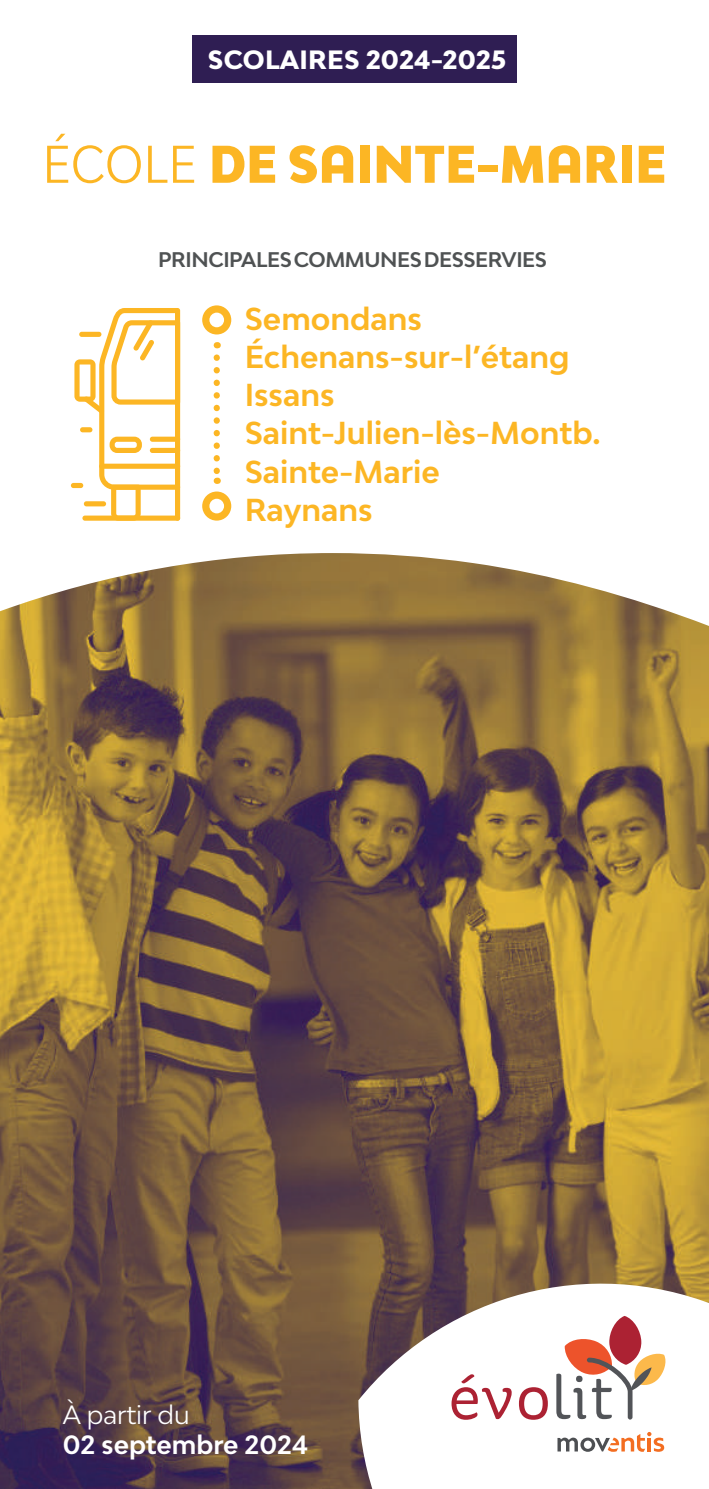
<style>
.page{position:relative;width:709px;height:1489px;background:#fff}
.page>*{position:absolute;margin:0;border:0;box-sizing:border-box;transform-origin:0 0}
.t1{font:900 condensed 50px "Bw Modelica SS01";letter-spacing:.01em;color:#fcb624}
.t2{font:700 30px/38.2px "Bw Modelica";color:#fcb624}
.t3{font:800 25px "Bw Modelica";letter-spacing:.005em;color:#fff}
.t4{font:700 25px "Bw Modelica";color:#fff}
.t5{font:25px "Bw Modelica";color:#fff}
.t6{font:700 20px "Bw Modelica";letter-spacing:-.02em;color:#4f5253}
.s1{font-weight:400}
</style>
<div class="page">
<img style="left:0;top:553px;width:709px;height:935px">
<svg style="left:358px;top:1256px;width:351px;height:232px"></svg>
<svg style="left:451px;top:1374px;width:60px;height:45px"></svg>
<svg style="left:519px;top:1386px;width:29px;height:33px"></svg>
<svg style="left:556px;top:1315px;width:109px;height:104px"></svg>
<svg style="left:74px;top:308px;width:106px;height:212px"></svg>
<div style="left:82px;top:515px;width:98px;height:5px;background:#fcb624;border-radius:3px"></div>
<div style="left:175px;top:484px;width:5px;height:36px;background:#fcb624;border-radius:3px"></div>
<div style="left:71px;top:483px;width:12px;height:5px;background:#fcb624;border-radius:3px"></div>
<div style="left:84px;top:501px;width:22px;height:5px;background:#fcb624;border-radius:3px"></div>
<div style="left:80px;top:427px;width:12px;height:5px;background:#fcb624;border-radius:3px"></div>
<div style="left:79px;top:332px;width:22px;height:5px;background:#fcb624;border-radius:3px"></div>
<svg style="left:202px;top:305px;width:29px;height:29px"></svg>
<svg style="left:202px;top:491px;width:29px;height:29px"></svg>
<svg style="left:214px;top:357px;width:6px;height:127px"></svg>
<div style="left:192px;top:35px;width:325px;height:48px;background:#2f1e53"></div>
<svg style="left:557px;top:1431px;width:107px;height:20px"></svg>
<p class="t3" style="left:208px;top:44px;width:300px">SCOLAIRES 2024-2025</p>
<h1 class="t1" style="left:43px;top:132px;width:625px"><span class="s1">ÉCOLE</span> DE SAINTE-MARIE</h1>
<p class="t6" style="left:158px;top:246px;width:390px">PRINCIPALESCOMMUNESDESSERVIES</p>
<p class="t2" style="left:245px;top:299px;width:357px">Semondans<br>Échenans-sur-l’étang<br>Issans<br>Saint-Julien-lès-Montb.<br>Sainte-Marie<br>Raynans</p>
<p class="t5" style="left:63px;top:1398px;width:128px">À partir du</p>
<p class="t4" style="left:63px;top:1428px;width:247px">02 septembre 2024</p>
</div>
